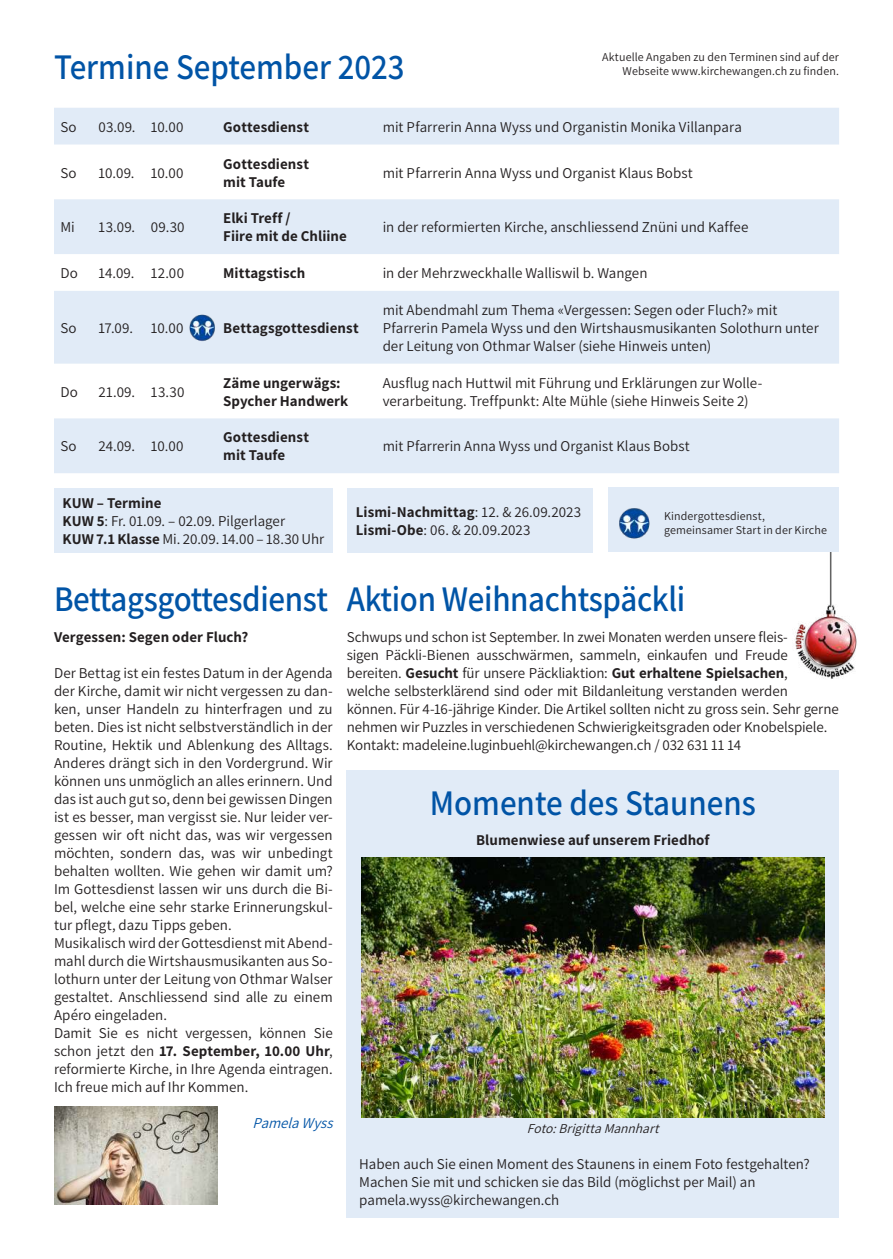
<style>
.page{position:relative;width:893px;height:1259px;background:#fff}
.page>*{position:absolute;margin:0;border:0;box-sizing:border-box;transform-origin:0 0}
.t1{font:600 36px "Assistant";letter-spacing:-.01em;color:#0154a6;scale:.92 1}
.t2{font:15px/18px "Assistant";color:#231f20}
.t3{font:700 15px/18px "Assistant";letter-spacing:.005em;color:#231f20}
.t4{font:italic 15px "Assistant";color:#0154a6}
.t5{font:italic 13.5px "Assistant";color:#231f20}
.t6{font:12px/14.4px "Assistant";letter-spacing:.01em;color:#231f20;text-align:right}
.s1{font-weight:700}
</style>
<div class="page">
<svg style="left:54px;top:108px;width:785px;height:365px;fill:#e1ebf7"></svg>
<div style="left:347px;top:770px;width:492px;height:447px;background:#e1ebf7"></div>
<img style="left:361px;top:857px;width:464px;height:261px">
<div style="left:54px;top:488px;width:279px;height:64px;background:#e1ebf7"></div>
<div style="left:347px;top:488px;width:245px;height:64px;background:#e1ebf7"></div>
<div style="left:608px;top:487px;width:231px;height:65px;background:#e1ebf7"></div>
<img style="left:619px;top:508px;width:31px;height:31px">
<img style="left:187px;top:313px;width:30px;height:29px">
<img style="left:54px;top:1106px;width:164px;height:99px">
<img style="left:795px;top:552px;width:62px;height:127px">
<p class="t6" style="left:602px;top:49px;width:238px">Aktuelle Angaben zu den Terminen sind auf der<br>Webseite www.kirchewangen.ch zu finden.</p>
<h1 class="t1" style="left:54px;top:42px;width:383px">Termine September 2023</h1>
<p class="t2" style="left:60px;top:117px;width:18px">So</p>
<p class="t2" style="left:99px;top:117px;width:86px">03.09. 10.00</p>
<p class="t3" style="left:223px;top:117px;width:87px">Gottesdienst</p>
<p class="t2" style="left:383px;top:117px;width:361px">mit Pfarrerin Anna Wyss und Organistin Monika Villanpara</p>
<p class="t2" style="left:60px;top:163px;width:18px">So</p>
<p class="t2" style="left:99px;top:163px;width:86px">10.09. 10.00</p>
<p class="t3" style="left:223px;top:154px;width:87px">Gottesdienst mit Taufe</p>
<p class="t2" style="left:383px;top:163px;width:312px">mit Pfarrerin Anna Wyss und Organist Klaus Bobst</p>
<p class="t2" style="left:60px;top:218px;width:16px">Mi</p>
<p class="t2" style="left:99px;top:218px;width:87px">13.09. 09.30</p>
<p class="t3" style="left:223px;top:209px;width:125px">Elki Treff /<br>Fiire mit de Chliine</p>
<p class="t2" style="left:383px;top:218px;width:367px">in der reformierten Kirche, anschliessend Znüni und Kaffee</p>
<p class="t2" style="left:60px;top:263px;width:19px">Do</p>
<p class="t2" style="left:99px;top:263px;width:87px">14.09. 12.00</p>
<p class="t3" style="left:223px;top:263px;width:84px">Mittagstisch</p>
<p class="t2" style="left:383px;top:263px;width:266px">in der Mehrzweckhalle Walliswil b. Wangen</p>
<p class="t2" style="left:60px;top:318px;width:18px">So</p>
<p class="t2" style="left:99px;top:318px;width:86px">17.09. 10.00</p>
<p class="t3" style="left:223px;top:318px;width:137px">Bettagsgottesdienst</p>
<p class="t2" style="left:383px;top:300px;width:438px">mit Abendmahl zum Thema «Vergessen: Segen oder Fluch?» mit<br>Pfarrerin Pamela Wyss und den Wirtshausmusikanten Solothurn unter der Leitung von Othmar Walser (siehe Hinweis unten)</p>
<p class="t2" style="left:60px;top:382px;width:19px">Do</p>
<p class="t2" style="left:99px;top:382px;width:87px">21.09. 13.30</p>
<p class="t3" style="left:223px;top:373px;width:127px">Zäme ungerwägs:<br>Spycher Handwerk</p>
<p class="t2" style="left:383px;top:373px;width:381px">Ausflug nach Huttwil mit Führung und Erklärungen zur Wolle&shy;verarbeitung. Treffpunkt: Alte Mühle (siehe Hinweis Seite 2)</p>
<p class="t2" style="left:60px;top:437px;width:18px">So</p>
<p class="t2" style="left:99px;top:437px;width:86px">24.09. 10.00</p>
<p class="t3" style="left:223px;top:428px;width:87px">Gottesdienst mit Taufe</p>
<p class="t2" style="left:383px;top:437px;width:308px">mit Pfarrerin Anna Wyss und Organist Klaus Bobst</p>
<p class="t2" style="left:63px;top:493px;width:263px"><span class="s1">KUW – Termine<br>KUW 5</span>: Fr. 01.09. – 02.09. Pilgerlager<br><span class="s1">KUW 7.1 Klasse</span> Mi. 20.09. 14.00 – 18.30 Uhr</p>
<p class="t2" style="left:356px;top:502px;width:227px"><span class="s1">Lismi-Nachmittag</span>: 12. &amp; 26.09.2023<br><span class="s1">Lismi-Obe</span>: 06. &amp; 20.09.2023</p>
<p class="t6" style="left:664px;top:508px;width:164px;text-align:left">Kindergottesdienst, gemeinsamer Start in der Kirche</p>
<h1 class="t1" style="left:54px;top:574px;width:299px">Bettagsgottesdienst</h1>
<p class="t3" style="left:54px;top:627px;width:196px">Vergessen: Segen oder Fluch?</p>
<p class="t2" style="left:54px;top:663px;width:280px">Der Bettag ist ein festes Datum in der Agenda der Kirche, damit wir nicht vergessen zu dan&shy;ken, unser Handeln zu hinterfragen und zu beten. Dies ist nicht selbstverständlich in der Routine, Hektik und Ablenkung des Alltags.<br>Anderes drängt sich in den Vordergrund. Wir können uns unmöglich an alles erinnern. Und das ist auch gut so, denn bei gewissen Dingen ist es besser, man vergisst sie. Nur leider ver&shy;gessen wir oft nicht das, was wir vergessen möchten, sondern das, was wir unbedingt behalten wollten. Wie gehen wir damit um?<br>Im Gottesdienst lassen wir uns durch die Bi&shy;bel, welche eine sehr starke Erinnerungskul&shy;tur pflegt, dazu Tipps geben.<br>Musikalisch wird der Gottesdienst mit Abend&shy;mahl durch die Wirtshausmusikanten aus So&shy;lothurn unter der Leitung von Othmar Walser gestaltet. Anschliessend sind alle zu einem Apéro eingeladen.<br>Damit Sie es nicht vergessen, können Sie schon jetzt den <span class="s1">17. September, 10.00 Uhr</span>, reformierte Kirche, in Ihre Agenda eintragen.<br>Ich freue mich auf Ihr Kommen.</p>
<p class="t4" style="left:253px;top:1112px;width:87px">PamelaWyss</p>
<h1 class="t1" style="left:347px;top:574px;width:369px">Aktion Weihnachtspäckli</h1>
<p class="t2" style="left:347px;top:627px;width:493px">Schwups und schon ist September. In zwei Monaten werden unsere fleis-<br>sigen Päckli-Bienen ausschwärmen, sammeln, einkaufen und Freude bereiten. <span class="s1">Gesucht</span> für unsere Päckliaktion: <span class="s1">Gut erhaltene Spielsachen</span>,<br>welche selbsterklärend sind oder mit Bildanleitung verstanden werden können. Für 4-16-jährige Kinder. Die Artikel sollten nicht zu gross sein. Sehr gerne nehmen wir Puzzles in verschiedenen Schwierigkeitsgraden oder Knobelspiele.<br>Kontakt: madeleine.luginbuehl@kirchewangen.ch / 032 631 11 14</p>
<h1 class="t1" style="left:430px;top:778px;width:356px">Momente des Staunens</h1>
<p class="t3" style="left:476px;top:831px;width:235px">Blumenwiese auf unserem Friedhof</p>
<p class="t5" style="left:527px;top:1119px;width:138px">Foto:BrigittaMannhart</p>
<p class="t2" style="left:359px;top:1154px;width:452px">Haben auch Sie einen Moment des Staunens in einem Foto festgehalten?<br>Machen Sie mit und schicken sie das Bild (möglichst per Mail) an pamela.wyss@kirchewangen.ch</p>
</div>
